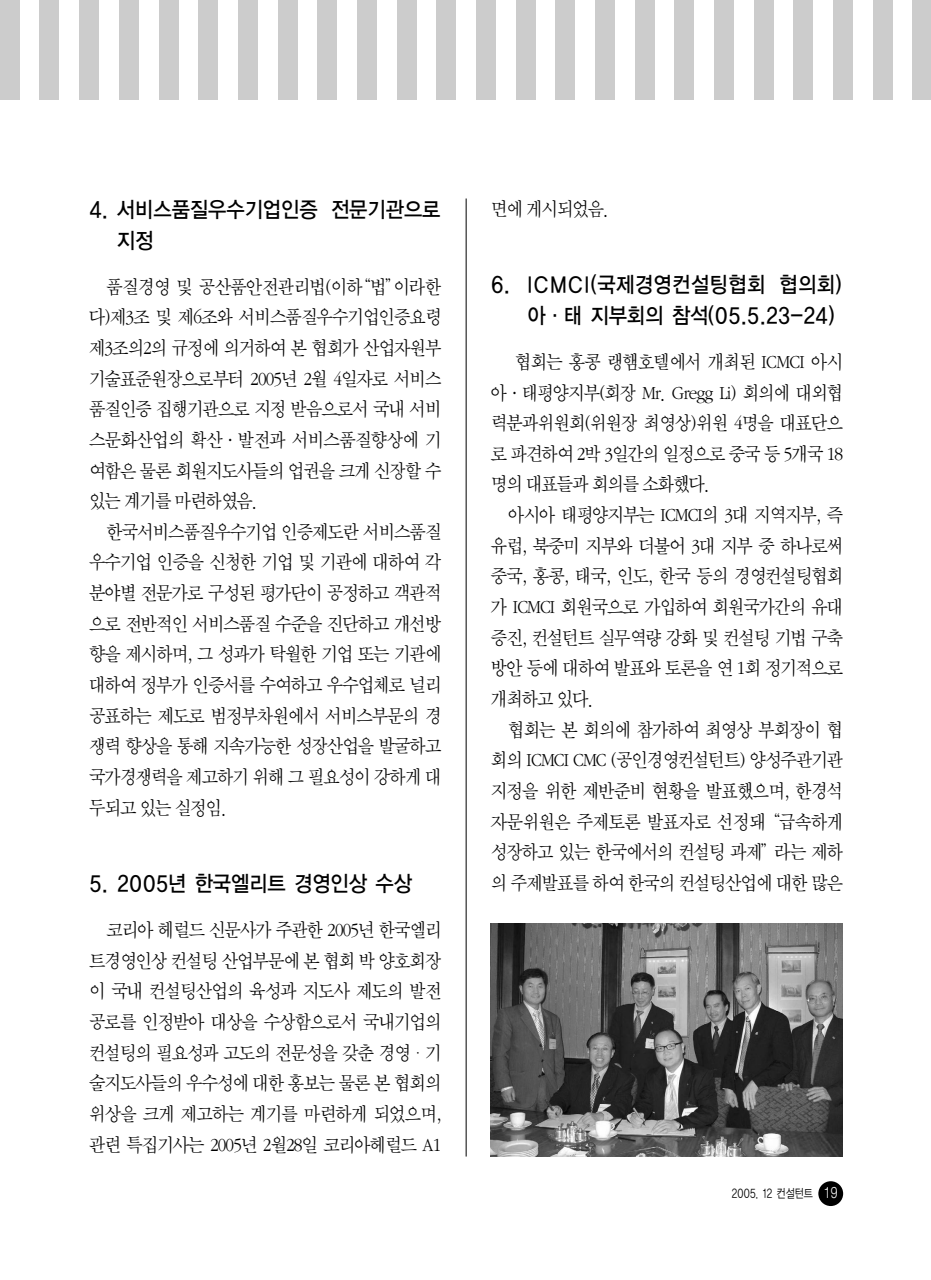
<style>
.page{position:relative;width:931px;height:1280px;background:#fff}
.page>*{position:absolute;margin:0;border:0;box-sizing:border-box;transform-origin:0 0}
.t1{font:21.88px/30.6px "YGO13";letter-spacing:-.05em;color:#000;scale:.9 1}
.t2{font:21.88px/30.6px "YGO13";letter-spacing:-.075em;color:#000;scale:.9 1}
.t3{font:20.12px/30.6px "Sand Sm";letter-spacing:-.045em;color:#000;text-align:justify;scale:.9 1}
.t4{font:12.25px "YGO12";letter-spacing:-.07em;color:#000;scale:.8 1}
.s1{font-family:"Sand Jg";font-size:15.75px;color:#fff}
</style>
<div class="page">
<div style="left:818px;top:1181px;width:25px;height:24px;background:#000;border-radius:50%"></div>
<hr style="left:466px;top:198px;width:1px;height:958px;background:#000">
<img style="left:491px;top:923px;width:352px;height:233px">
<div style="left:0;top:0;width:20px;height:99px;background:#ccc"></div>
<div style="left:40px;top:0;width:19px;height:99px;background:#ccc"></div>
<div style="left:79px;top:0;width:20px;height:99px;background:#ccc"></div>
<div style="left:119px;top:0;width:20px;height:99px;background:#ccc"></div>
<div style="left:159px;top:0;width:19px;height:99px;background:#ccc"></div>
<div style="left:198px;top:0;width:20px;height:99px;background:#ccc"></div>
<div style="left:238px;top:0;width:20px;height:99px;background:#ccc"></div>
<div style="left:278px;top:0;width:19px;height:99px;background:#ccc"></div>
<div style="left:317px;top:0;width:20px;height:99px;background:#ccc"></div>
<div style="left:357px;top:0;width:20px;height:99px;background:#ccc"></div>
<div style="left:397px;top:0;width:20px;height:99px;background:#ccc"></div>
<div style="left:436px;top:0;width:20px;height:99px;background:#ccc"></div>
<div style="left:476px;top:0;width:20px;height:99px;background:#ccc"></div>
<div style="left:516px;top:0;width:20px;height:99px;background:#ccc"></div>
<div style="left:555px;top:0;width:20px;height:99px;background:#ccc"></div>
<div style="left:595px;top:0;width:20px;height:99px;background:#ccc"></div>
<div style="left:635px;top:0;width:20px;height:99px;background:#ccc"></div>
<div style="left:675px;top:0;width:19px;height:99px;background:#ccc"></div>
<div style="left:714px;top:0;width:20px;height:99px;background:#ccc"></div>
<div style="left:754px;top:0;width:20px;height:99px;background:#ccc"></div>
<div style="left:794px;top:0;width:19px;height:99px;background:#ccc"></div>
<div style="left:833px;top:0;width:20px;height:99px;background:#ccc"></div>
<div style="left:873px;top:0;width:20px;height:99px;background:#ccc"></div>
<div style="left:913px;top:0;width:18px;height:99px;background:#ccc"></div>
<p class="t2" style="left:116px;top:195px;width:363px;text-indent:-27px">4. 서비스품질우수기업인증 전문기관으로 지정</p>
<p class="t3" style="left:89px;top:272px;width:393px;text-indent:17px">품질경영 및 공산품안전관리법(이하“법”이라한 다)제3조 및 제6조와 서비스품질우수기업인증요령 제3조의2의 규정에 의거하여 본 협회가 산업자원부 기술표준원장으로부터 2005년 2월 4일자로 서비스 품질인증 집행기관으로 지정 받음으로서 국내 서비 스문화산업의 확산·발전과 서비스품질향상에 기 여함은 물론 회원지도사들의 업권을 크게 신장할 수 있는 계기를 마련하였음.</p>
<p class="t3" style="left:89px;top:517px;width:393px;text-indent:17px">한국서비스품질우수기업 인증제도란 서비스품질 우수기업 인증을 신청한 기업 및 기관에 대하여 각 분야별 전문가로 구성된 평가단이 공정하고 객관적 으로 전반적인 서비스품질 수준을 진단하고 개선방 향을 제시하며, 그 성과가 탁월한 기업 또는 기관에 대하여 정부가 인증서를 수여하고 우수업체로 널리 공표하는 제도로 범정부차원에서 서비스부문의 경 쟁력 향상을 통해 지속가능한 성장산업을 발굴하고 국가경쟁력을 제고하기 위해 그 필요성이 강하게 대 두되고 있는 실정임.</p>
<p class="t2" style="left:89px;top:869px;width:361px">5. 2005년 한국엘리트 경영인상 수상</p>
<p class="t3" style="left:89px;top:915px;width:393px;text-indent:17px">코리아 헤럴드 신문사가 주관한 2005년 한국엘리 트경영인상 컨설팅 산업부문에 본 협회 박 양호회장 이 국내 컨설팅산업의 육성과 지도사 제도의 발전 공로를 인정받아 대상을 수상함으로서 국내기업의 컨설팅의 필요성과 고도의 전문성을 갖춘 경영ㆍ기 술지도사들의 우수성에 대한 홍보는 물론 본 협회의 위상을 크게 제고하는 계기를 마련하게 되었으며, 관련 특집기사는 2005년 2월28일 코리아헤럴드 A1</p>
<p class="t3" style="left:491px;top:194px;width:133px">면에 게시되었음.</p>
<p class="t1" style="left:527px;top:271px;width:352px;text-indent:-36px">6. ICMCI(국제경영컨설팅협회 협의회) 아·태 지부회의 참석(05.5.23-24)</p>
<p class="t3" style="left:491px;top:348px;width:393px;text-indent:24px">협회는 홍콩 랭햄호텔에서 개최된 ICMCI 아시 아·태평양지부(회장 Mr. Gregg Li) 회의에 대외협 력분과위원회(위원장 최영상)위원 4명을 대표단으 로 파견하여 2박 3일간의 일정으로 중국 등 5개국 18 명의 대표들과 회의를 소화했다.</p>
<p class="t3" style="left:491px;top:501px;width:393px;text-indent:17px">아시아 태평양지부는 ICMCI의 3대 지역지부, 즉 유럽, 북중미 지부와 더불어 3대 지부 중 하나로써 중국, 홍콩, 태국, 인도, 한국 등의 경영컨설팅협회 가 ICMCI 회원국으로 가입하여 회원국가간의 유대 증진, 컨설턴트 실무역량 강화 및 컨설팅 기법 구축 방안 등에 대하여 발표와 토론을 연 1회 정기적으로 개최하고 있다.</p>
<p class="t3" style="left:491px;top:715px;width:393px;text-indent:17px">협회는 본 회의에 참가하여 최영상 부회장이 협 회의 ICMCI CMC (공인경영컨설턴트) 양성주관기관 지정을 위한 제반준비 현황을 발표했으며, 한경석 자문위원은 주제토론 발표자로 선정돼“급속하게 성장하고 있는 한국에서의 컨설팅 과제”라는 제하 의 주제발표를 하여 한국의 컨설팅산업에 대한 많은</p>
<p class="t4" style="left:731px;top:1187px;width:134px">2005. 12 컨설턴트 <span class="s1">19</span></p>
</div>
